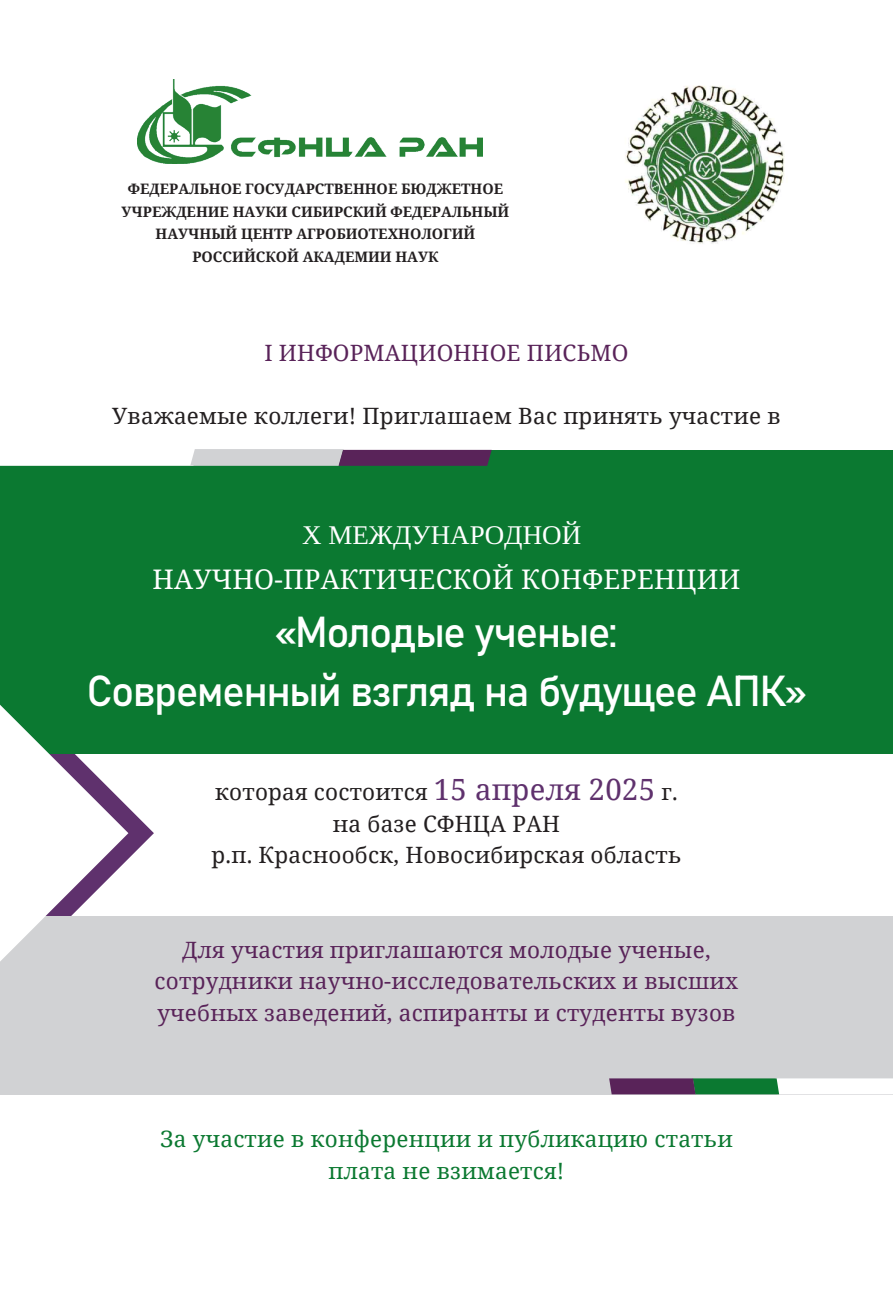
<style>
.page{position:relative;width:893px;height:1289px;background:#fff}
.page>*{position:absolute;margin:0;border:0;box-sizing:border-box;transform-origin:0 0}
.t1{font:42.75px/58.5px "Bahnschrift";letter-spacing:-.04em;color:#fff;text-align:center}
.t2{font:27px "Noto Serif";letter-spacing:.01em;color:#fff}
.t3{font:27px "Times";letter-spacing:.005em;color:#fff}
.t4{font:22.5px/31.5px "Noto Serif";letter-spacing:.01em;color:#592359;text-align:center}
.t5{font:22.5px/31.5px "Noto Serif";letter-spacing:.01em;color:#231f20;text-align:center}
.t6{font:22.5px/31.5px "Noto Serif";letter-spacing:.01em;color:#0b7931;text-align:center}
.t7{font:700 14.4px/22.7px "Noto Serif";color:#231f20;text-align:center}
.s1{font-size:29.25px;color:#5f316d}
</style>
<div class="page">
<svg style="left:128px;top:753px;width:26px;height:106px"></svg>
<div style="left:0;top:915px;width:893px;height:179px;background:#d1d2d4"></div>
<div style="left:0;top:450px;width:892px;height:303px;background:#0b7931"></div>
<img style="left:137px;top:80px;width:345px;height:83px">
<img style="left:625px;top:85px;width:160px;height:159px">
<svg style="left:0;top:449px;width:492px;height:17px;background:#beb1c0"></svg>
<svg style="left:609px;top:1078px;width:284px;height:16px;background:#879792"></svg>
<svg style="left:0;top:704px;width:128px;height:257px"></svg>
<p class="t7" style="left:122px;top:177px;width:389px">ФЕДЕРАЛЬНОЕ ГОСУДАРСТВЕННОЕ БЮДЖЕТНОЕ УЧРЕЖДЕНИЕ НАУКИ СИБИРСКИЙ ФЕДЕРАЛЬНЫЙ НАУЧНЫЙ ЦЕНТР АГРОБИОТЕХНОЛОГИЙ РОССИЙСКОЙ АКАДЕМИИ НАУК</p>
<p class="t4" style="left:264px;top:336px;width:366px">I ИНФОРМАЦИОННОЕ ПИСЬМО</p>
<p class="t5" style="left:112px;top:399px;width:670px">Уважаемые коллеги! Приглашаем Вас принять участие в</p>
<p class="t3" style="left:302px;top:520px;width:280px">X МЕЖДУНАРОДНОЙ</p>
<p class="t2" style="left:153px;top:560px;width:589px">НАУЧНО-ПРАКТИЧЕСКОЙ КОНФЕРЕНЦИИ</p>
<h1 class="t1" style="left:86px;top:603px;width:722px">«Молодые ученые:<br>Современный взгляд на будущее АПК»</h1>
<p class="t5" style="left:212px;top:775px;width:471px">которая состоится <span class="s1">15 апреля 2025</span> г. на базе СФНЦА РАН<br>р.п. Краснообск, Новосибирская область</p>
<p class="t4" style="left:155px;top:933px;width:585px">Для участия приглашаются молодые ученые, сотрудники научно-исследовательских и высших учебных заведений, аспиранты и студенты вузов</p>
<p class="t6" style="left:160px;top:1122px;width:574px">За участие в конференции и публикацию статьи плата не взимается!</p>
</div>
